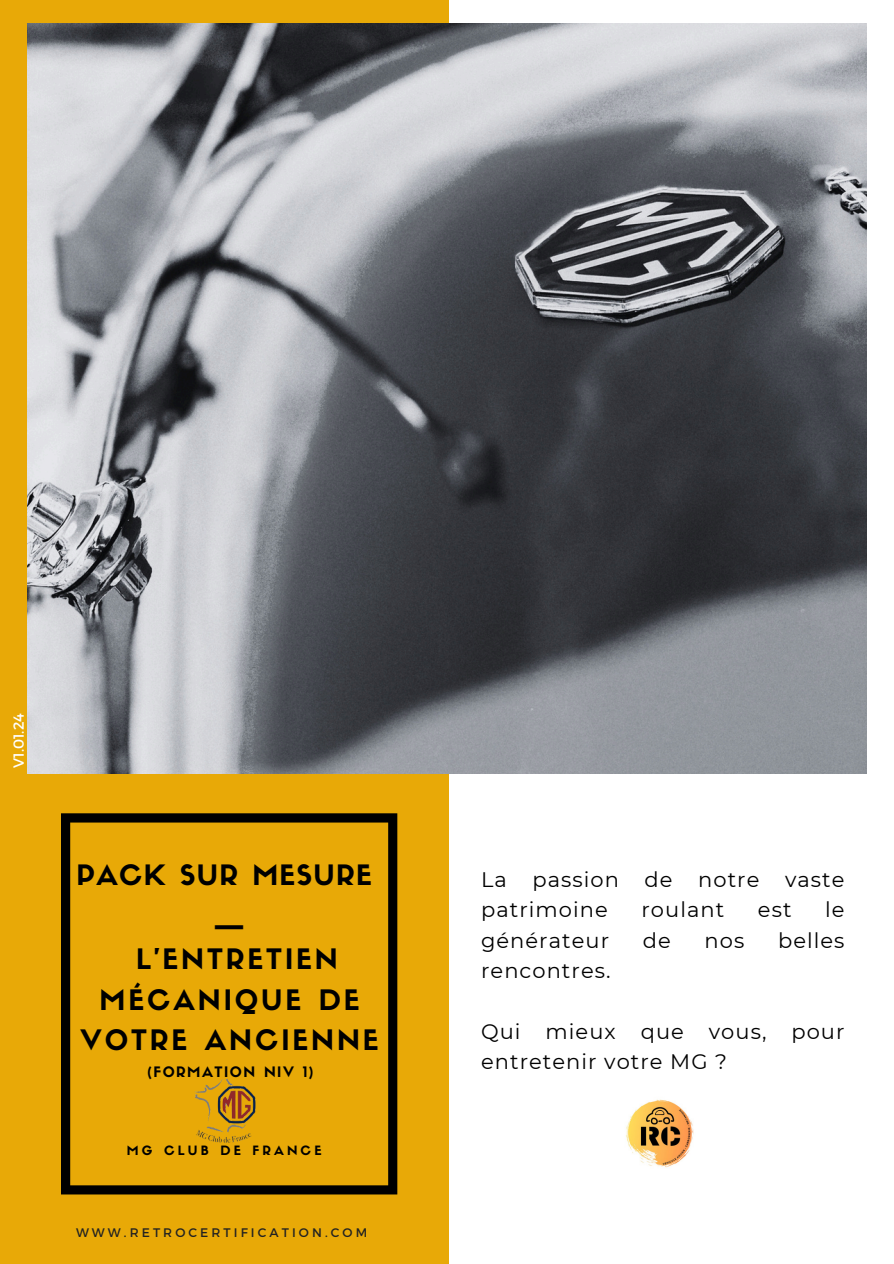
<style>
.page{position:relative;width:894px;height:1264px;background:#fff}
.page>*{position:absolute;margin:0;border:0;box-sizing:border-box;transform-origin:0 0}
.t1{font:38.25px "Sifonn Basic";color:#000}
.t2{font:27.75px/40.5px "Sifonn Basic";letter-spacing:.105em;color:#000;text-align:center}
.t3{font:27.6px "Sifonn Basic";letter-spacing:.05em;color:#000}
.t4{font:21px/30.3px "Montserrat";letter-spacing:.05em;color:#000}
.t5{font:14.55px "Montserrat";color:#fff}
.t6{font:14.25px "Sifonn Basic";letter-spacing:.105em;color:#000}
.t7{font:12.6px "Sifonn Basic";letter-spacing:.25em;color:#000}
.t8{font:12.45px "Montserrat";letter-spacing:.25em;color:#222}
</style>
<div class="page">
<div style="left:0;top:0;width:448px;height:1263px;background:#e8a907"></div>
<svg style="left:61px;top:813px;width:336px;height:381px"></svg>
<img style="left:626px;top:1099px;width:68px;height:69px">
<img style="left:27px;top:23px;width:839px;height:750px">
<img style="left:191px;top:1076px;width:66px;height:68px">
<p class="t5" style="left:9px;top:768px;width:56px;rotate:-90deg">V1.01.24</p>
<h1 class="t3" style="left:76px;top:863px;width:297px">PACK SUR MESURE</h1>
<p class="t4" style="left:481px;top:864px;width:365px">La passion de notre vaste patrimoine</p>
<p class="t4" style="left:641px;top:894px;width:84px">roulant</p>
<p class="t4" style="left:757px;top:894px;width:35px">est</p>
<p class="t4" style="left:824px;top:894px;width:21px">le</p>
<h1 class="t1" style="left:216px;top:894px;width:28px">_</h1>
<h1 class="t2" style="left:81px;top:941px;width:299px">L’ENTRETIEN<br>MÉCANIQUE DE<br>VOTRE ANCIENNE</h1>
<h1 class="t6" style="left:148px;top:1066px;width:167px">(FORMATION NIV 1)</h1>
<h2 class="t7" style="left:127px;top:1145px;width:196px">MG CLUB DE FRANCE</h2>
<h3 class="t8" style="left:76px;top:1224px;width:292px">WWW.RETROCERTIFICATION.COM</h3>
<p class="t4" style="left:481px;top:925px;width:129px">générateur</p>
<p class="t4" style="left:642px;top:925px;width:29px">de</p>
<p class="t4" style="left:704px;top:925px;width:41px">nos</p>
<p class="t4" style="left:777px;top:925px;width:68px">belles</p>
<p class="t4" style="left:481px;top:955px;width:131px">rencontres.</p>
<h4 class="t4" style="left:481px;top:1016px;width:365px">Qui mieux que vous, pour entretenir votre MG ?</h4>
</div>
